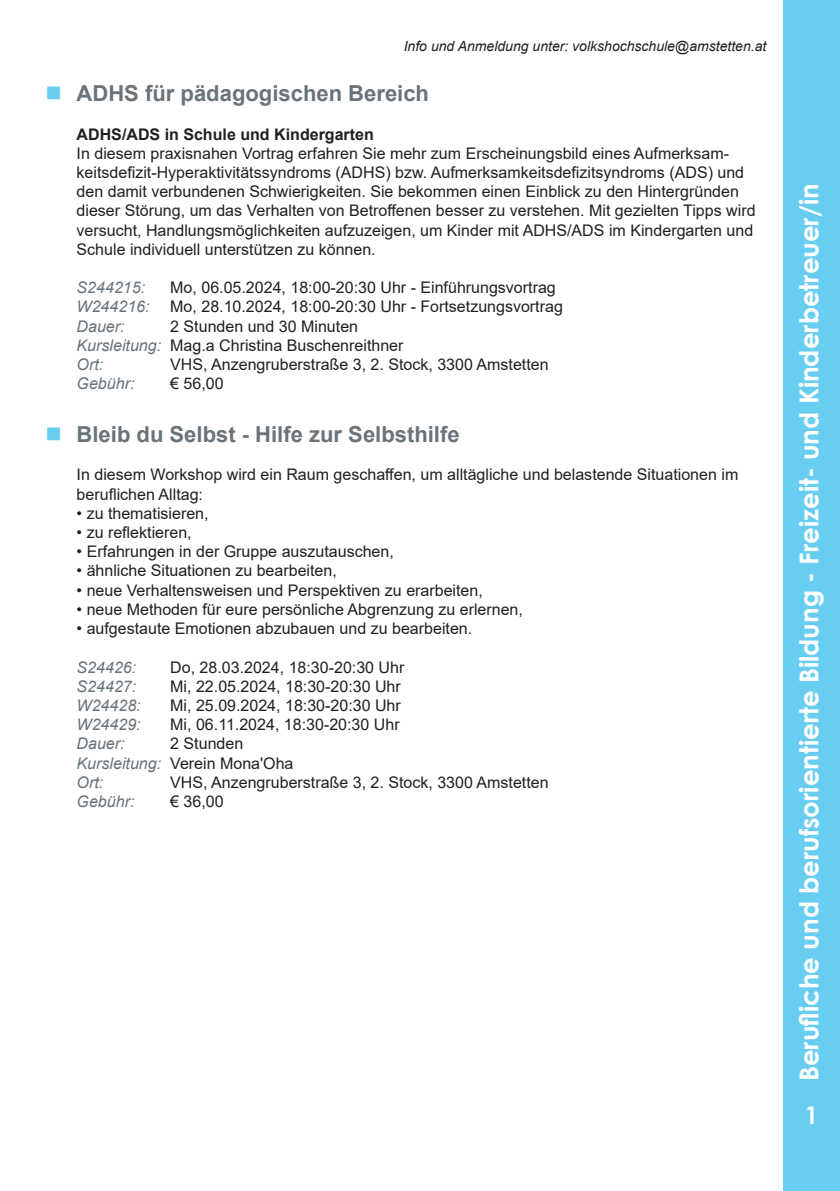
<style>
.page{position:relative;width:840px;height:1191px;background:#fff}
.page>*{position:absolute;margin:0;border:0;box-sizing:border-box;transform-origin:0 0}
.t1{font:700 26px "Century Gothic";color:#fff}
.t2{font:700 24px "Century Gothic";color:#fff}
.t3{font:700 22px "Arial";color:#69737a}
.Kursinfo{font:16px/19.2px "Arial";color:#231f20}
.Terminblock{font:16px "Arial";color:#231f20}
.Kursort{font:16px "Arial";color:#231f20}
.Dozenten{font:16px "Arial";color:#231f20}
.Terminblock-2{font:italic 16px "Arial";color:#69737a}
.Kursinfo-2{font:700 16px "Arial";color:#231f20}
.Kursgebuehr{font:italic 16px "Arial";color:#69737a}
.Kursgebuehr-2{font:16px "Arial";color:#231f20}
.Kursort-2{font:italic 16px "Arial";color:#69737a}
.t4{font:italic 14px "Arial";color:#231f20}
.s1{font-style:italic;color:#69737a}
</style>
<div class="page">
<div style="left:782px;top:0;width:57px;height:1191px;background:#68cef1"></div>
<p class="t4" style="left:403px;top:37px;width:364px">Info und Anmeldung unter: volkshochschule@amstetten.at</p>
<p class="t3" style="left:77px;top:78px;width:354px">ADHS für pädagogischen Bereich</p>
<p class="Kursinfo-2" style="left:77px;top:123px;width:298px">ADHS/ADS in Schule und Kindergarten</p>
<p class="Kursinfo" style="left:77px;top:143px;width:680px">In diesem praxisnahen Vortrag erfahren Sie mehr zum Erscheinungsbild eines Aufmerksam&shy;keitsdefizit-Hyperaktivitätssyndroms (ADHS) bzw. Aufmerksamkeitsdefizitsyndroms (ADS) und den damit verbundenen Schwierigkeiten. Sie bekommen einen Einblick zu den Hintergründen dieser Störung, um das Verhalten von Betroffenen besser zu verstehen. Mit gezielten Tipps wird versucht, Handlungsmöglichkeiten aufzuzeigen, um Kinder mit ADHS/ADS im Kindergarten und Schule individuell unterstützen zu können.</p>
<p class="Terminblock-2" style="left:77px;top:277px;width:70px">S244215:</p>
<p class="Terminblock" style="left:170px;top:276px;width:387px">Mo, 06.05.2024, 18:00-20:30 Uhr - Einführungsvortrag</p>
<p class="Terminblock-2" style="left:77px;top:296px;width:74px">W244216:</p>
<p class="Terminblock" style="left:170px;top:296px;width:394px">Mo, 28.10.2024, 18:00-20:30 Uhr - Fortsetzungsvortrag</p>
<p class="Terminblock-2" style="left:77px;top:315px;width:50px">Dauer:</p>
<p class="Terminblock" style="left:170px;top:315px;width:189px">2 Stunden und 30 Minuten</p>
<p class="Dozenten" style="left:77px;top:334px;width:328px"><span class="s1">Kursleitung:</span> Mag.a Christina Buschenreithner</p>
<p class="Kursort-2" style="left:77px;top:354px;width:28px">Ort:</p>
<p class="Kursort" style="left:170px;top:353px;width:379px">VHS, Anzengruberstraße 3, 2. Stock, 3300 Amstetten</p>
<p class="Kursgebuehr" style="left:77px;top:373px;width:59px">Gebühr:</p>
<p class="Kursgebuehr-2" style="left:170px;top:372px;width:55px">€ 56,00</p>
<p class="t3" style="left:77px;top:419px;width:384px">Bleib du Selbst - Hilfe zur Selbsthilfe</p>
<p class="Kursinfo" style="left:77px;top:465px;width:662px">In diesem Workshop wird ein Raum geschaffen, um alltägliche und belastende Situationen im beruflichen Alltag:</p>
<p class="Kursinfo" style="left:77px;top:503px;width:133px">• zu thematisieren,</p>
<p class="Kursinfo" style="left:77px;top:523px;width:116px">• zu reflektieren,</p>
<p class="Kursinfo" style="left:77px;top:542px;width:318px">• Erfahrungen in der Gruppe auszutauschen,</p>
<p class="Kursinfo" style="left:77px;top:561px;width:261px">• ähnliche Situationen zu bearbeiten,</p>
<p class="Kursinfo" style="left:77px;top:580px;width:407px">• neue Verhaltensweisen und Perspektiven zu erarbeiten,</p>
<p class="Kursinfo" style="left:77px;top:599px;width:447px">• neue Methoden für eure persönliche Abgrenzung zu erlernen,</p>
<p class="Kursinfo" style="left:77px;top:619px;width:397px">• aufgestaute Emotionen abzubauen und zu bearbeiten.</p>
<p class="Terminblock-2" style="left:77px;top:656px;width:61px">S24426:</p>
<p class="Terminblock" style="left:170px;top:656px;width:235px">Do, 28.03.2024, 18:30-20:30 Uhr</p>
<p class="Terminblock-2" style="left:77px;top:675px;width:61px">S24427:</p>
<p class="Terminblock" style="left:170px;top:675px;width:232px">Mi, 22.05.2024, 18:30-20:30 Uhr</p>
<p class="Terminblock-2" style="left:77px;top:695px;width:66px">W24428:</p>
<p class="Terminblock" style="left:170px;top:694px;width:232px">Mi, 25.09.2024, 18:30-20:30 Uhr</p>
<p class="Terminblock-2" style="left:77px;top:714px;width:66px">W24429:</p>
<p class="Terminblock" style="left:170px;top:713px;width:231px">Mi, 06.11.2024, 18:30-20:30 Uhr</p>
<p class="Terminblock-2" style="left:77px;top:733px;width:50px">Dauer:</p>
<p class="Terminblock" style="left:170px;top:732px;width:74px">2 Stunden</p>
<p class="Dozenten" style="left:77px;top:752px;width:218px"><span class="s1">Kursleitung:</span> Verein Mona'Oha</p>
<p class="Kursort-2" style="left:77px;top:771px;width:28px">Ort:</p>
<p class="Kursort" style="left:170px;top:771px;width:379px">VHS, Anzengruberstraße 3, 2. Stock, 3300 Amstetten</p>
<p class="Kursgebuehr" style="left:77px;top:791px;width:59px">Gebühr:</p>
<p class="Kursgebuehr-2" style="left:170px;top:790px;width:55px">€ 36,00</p>
<h1 class="t1" style="left:788px;top:1081px;width:899px;rotate:-90deg">Berufliche und berufsorientierte Bildung - Freizeit- und Kinderbetreuer/in</h1>
<h2 class="t2" style="left:804px;top:1097px;width:15px">1</h2>
</div>
